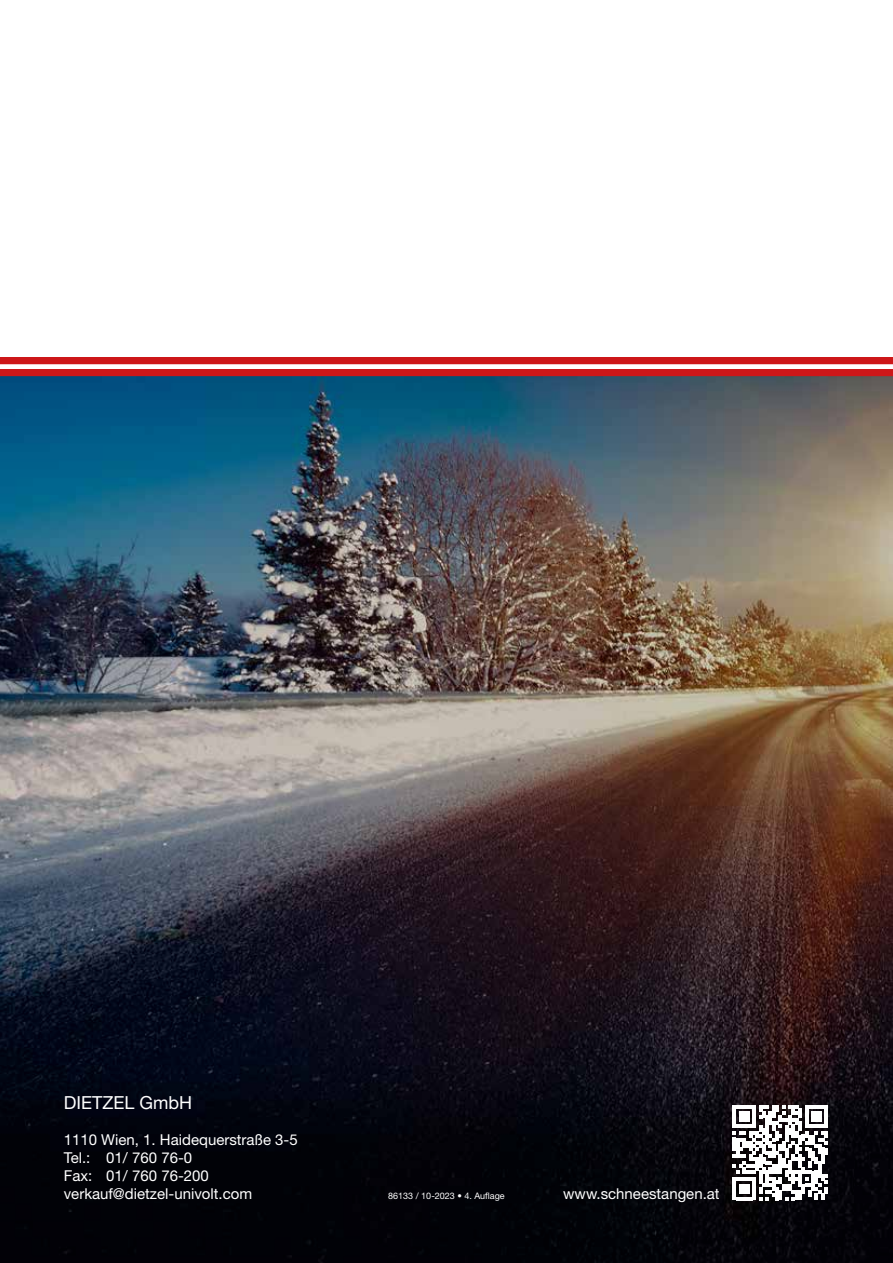
<style>
.page{position:relative;width:893px;height:1263px;background:#fff}
.page>*{position:absolute;margin:0;border:0;box-sizing:border-box;transform-origin:0 0}
.t1{font:18px "Helvetica Neue LT Pro";color:#fff}
.t2{font:15px/18px "Helvetica Neue LT Pro";color:#fff}
.t3{font:9px "Helvetica Neue LT Pro";color:#fff}
</style>
<div class="page">
<img style="left:0;top:376px;width:893px;height:887px">
<svg style="left:0;top:357px;width:893px;height:19px"></svg>
<svg style="left:733px;top:1105px;width:95px;height:95px"></svg>
<p class="t1" style="left:64px;top:1091px;width:130px">DIETZEL GmbH</p>
<p class="t2" style="left:64px;top:1130px;width:235px">1110 Wien, 1. Haidequerstraße 3-5<br>Tel.: 01/ 760 76-0<br>Fax: 01/ 760 76-200 verkauf@dietzel-univolt.com</p>
<p class="t3" style="left:388px;top:1190px;width:118px">86133 / 10-2023 • 4. Auflage</p>
<p class="t2" style="left:563px;top:1184px;width:158px">www.schneestangen.at</p>
</div>
